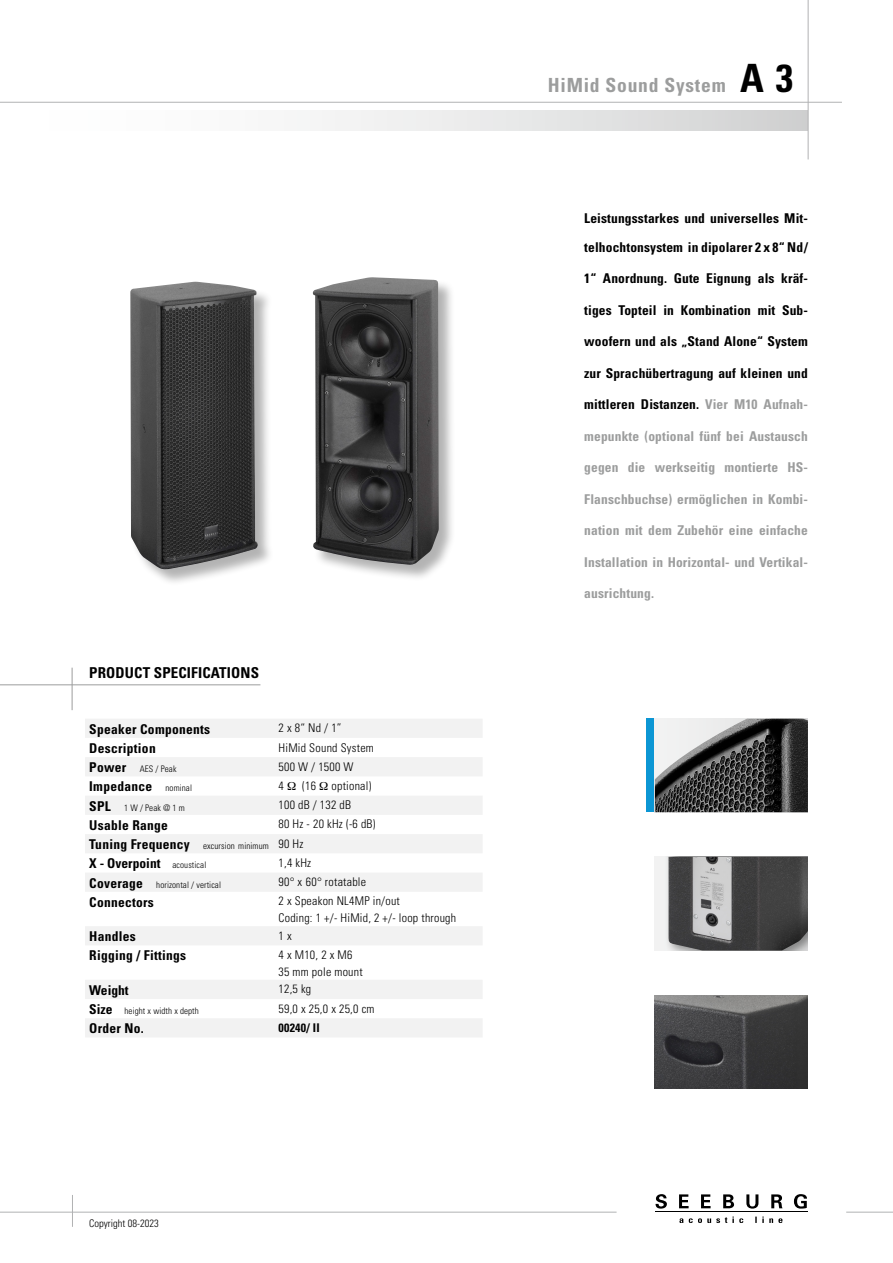
<style>
.page{position:relative;width:893px;height:1263px;background:#fff}
.page>*{position:absolute;margin:0;border:0;box-sizing:border-box;transform-origin:0 0}
.t1{font:700 condensed 39px "Univers LT";color:#000}
.t2{font:700 condensed 19.5px "Univers LT";letter-spacing:.04em;color:#9c9d9d}
.t3{font:700 condensed 15px "Univers LT";letter-spacing:.01em;color:#000}
.t4{font:700 condensed 13.5px/28.5px "Univers LT";letter-spacing:.01em;color:#000}
.t5{font:700 condensed 13.5px "Univers LT";letter-spacing:.01em;color:#9c9d9d}
.t6{font:300 condensed 12px/16.5px "Univers";letter-spacing:.02em;color:#000}
.t7{font:700 condensed 12px "Univers LT";letter-spacing:.02em;color:#000}
.t8{font:300 condensed 10.5px "Univers";color:#000}
.t9{font:300 condensed 9px "Univers";letter-spacing:.01em;color:#000}
.s1{font-family:"Univers LT";font-weight:700;font-size:13.5px}
.s2{font-family:"Univers";font-weight:300;font-size:9px}
.s3{color:#9c9d9d}
</style>
<div class="page">
<img style="left:655px;top:995px;width:153px;height:94px">
<hr style="left:0;top:1212px;width:617px;height:1px;background:#b1b2b3">
<hr style="left:846px;top:1212px;width:47px;height:1px;background:#b1b2b3">
<hr style="left:655px;top:1211px;width:152px;height:1px;background:#000">
<svg style="left:679px;top:1216px;width:103px;height:7px"></svg>
<svg style="left:655px;top:1194px;width:12px;height:14px"></svg>
<svg style="left:679px;top:1194px;width:10px;height:14px"></svg>
<svg style="left:701px;top:1194px;width:10px;height:14px"></svg>
<svg style="left:723px;top:1194px;width:11px;height:14px"></svg>
<svg style="left:746px;top:1194px;width:12px;height:14px"></svg>
<svg style="left:771px;top:1194px;width:11px;height:14px"></svg>
<svg style="left:794px;top:1194px;width:13px;height:14px"></svg>
<hr style="left:72px;top:1195px;width:1px;height:32px;background:#b1b2b3">
<div style="left:655px;top:857px;width:153px;height:93px;background:#f2f2f2"></div>
<div style="left:664px;top:857px;width:144px;height:93px;background:#eceded"></div>
<img style="left:668px;top:857px;width:140px;height:93px">
<div style="left:0;top:111px;width:808px;height:19px;background:linear-gradient(to right,#fff,#d4d5d5)"></div>
<hr style="left:0;top:102px;width:842px;height:1px;background:#b1b2b3">
<hr style="left:808px;top:0;width:1px;height:159px;background:#b1b2b3">
<hr style="left:0;top:684px;width:260px;height:1px;background:#9c9d9d">
<hr style="left:72px;top:668px;width:1px;height:42px;background:#9c9d9d">
<svg style="left:85px;top:719px;width:397px;height:318px"></svg>
<div style="left:646px;top:719px;width:9px;height:93px;background:#0c96d4"></div>
<div style="left:130px;top:282px;width:144px;height:304px;background:#000;opacity:.3"></div>
<img style="left:130px;top:282px;width:128px;height:288px">
<div style="left:313px;top:277px;width:143px;height:304px;background:#000;opacity:.3"></div>
<img style="left:313px;top:277px;width:126px;height:288px">
<img style="left:655px;top:719px;width:153px;height:93px">
<svg style="left:288px;top:782px;width:8px;height:8px"></svg>
<svg style="left:320px;top:782px;width:8px;height:8px"></svg>
<p class="t3" style="left:89px;top:664px;width:171px">PRODUCT SPECIFICATIONS</p>
<p class="t4" style="left:89px;top:714px;width:122px">Speaker Components</p>
<p class="t6" style="left:279px;top:720px;width:65px">2 x 8“ Nd / 1”</p>
<p class="t4" style="left:89px;top:734px;width:68px">Description</p>
<p class="t6" style="left:279px;top:739px;width:97px">HiMid Sound System</p>
<p class="t9" style="left:89px;top:763px;width:89px"><span class="s1">Power</span> AES / Peak</p>
<p class="t6" style="left:279px;top:758px;width:77px">500 W / 1500 W</p>
<p class="t4" style="left:89px;top:772px;width:104px">Impedance <span class="s2">nominal</span></p>
<p class="t6" style="left:279px;top:777px;width:7px">4</p>
<p class="t6" style="left:302px;top:777px;width:15px">(16</p>
<p class="t6" style="left:332px;top:777px;width:41px">optional)</p>
<p class="t9" style="left:89px;top:802px;width:97px"><span class="s1">SPL</span> 1 W / Peak @ 1 m</p>
<p class="t6" style="left:279px;top:796px;width:74px">100 dB / 132 dB</p>
<p class="t4" style="left:89px;top:811px;width:80px">Usable Range</p>
<p class="t6" style="left:279px;top:816px;width:98px">80 Hz - 20 kHz (-6 dB)</p>
<p class="t9" style="left:89px;top:840px;width:216px"><span class="s1">Tuning Frequency</span> excursion minimum <sup>90</sup> <sup>Hz</sup></p>
<p class="t4" style="left:89px;top:849px;width:119px">X - Overpoint <span class="s2">acoustical</span></p>
<p class="t6" style="left:279px;top:854px;width:34px">1,4 kHz</p>
<p class="t9" style="left:89px;top:879px;width:133px"><span class="s1">Coverage</span> horizontal / vertical</p>
<p class="t6" style="left:279px;top:873px;width:89px">90° x 60° rotatable</p>
<p class="t4" style="left:89px;top:888px;width:66px">Connectors</p>
<p class="t6" style="left:279px;top:893px;width:179px">2 x Speakon NL4MP in/out<br>Coding: 1 +/- HiMid, 2 +/- loop through</p>
<p class="t4" style="left:89px;top:922px;width:48px">Handles</p>
<p class="t6" style="left:279px;top:927px;width:15px">1 x</p>
<p class="t4" style="left:89px;top:941px;width:98px">Rigging / Fittings</p>
<p class="t6" style="left:279px;top:946px;width:86px">4 x M10, 2 x M6<br>35 mm pole mount</p>
<p class="t4" style="left:89px;top:976px;width:41px">Weight</p>
<p class="t6" style="left:279px;top:981px;width:34px">12,5 kg</p>
<p class="t9" style="left:89px;top:1005px;width:111px"><span class="s1">Size</span> height x width x depth</p>
<p class="t6" style="left:279px;top:1000px;width:98px">59,0 x 25,0 x 25,0 cm</p>
<p class="t4" style="left:89px;top:1014px;width:56px">Order No.</p>
<p class="t7" style="left:279px;top:1020px;width:43px">00240/ II</p>
<p class="t8" style="left:89px;top:1216px;width:71px">Copyright 08-2023</p>
<h2 class="t2" style="left:548px;top:73px;width:179px">HiMid Sound System</h2>
<h1 class="t1" style="left:740px;top:54px;width:54px">A 3</h1>
<p class="t4" style="left:584px;top:204px;width:225px">Leistungsstarkes und universelles Mit&shy;telhochtonsystem in dipolarer 2 x 8“ Nd /</p>
<p class="t4" style="left:584px;top:264px;width:225px">1“ Anordnung. Gute Eignung als kräf-</p>
<p class="t4" style="left:584px;top:296px;width:225px">tiges Topteil in Kombination mit Sub-</p>
<p class="t4" style="left:584px;top:327px;width:225px">woofern und als „Stand Alone“ System</p>
<p class="t4" style="left:584px;top:359px;width:225px">zur Sprachübertragung auf kleinen und</p>
<p class="t4" style="left:584px;top:390px;width:225px">mittleren Distanzen. <span class="s3">Vier M10 Aufnah-</span></p>
<p class="t5" style="left:584px;top:428px;width:225px">mepunkte (optional fünf bei Austausch</p>
<p class="t5" style="left:584px;top:459px;width:225px">gegen die werkseitig montierte HS-</p>
<p class="t5" style="left:584px;top:491px;width:225px">Flanschbuchse) ermöglichen in Kombi-</p>
<p class="t5" style="left:584px;top:522px;width:225px">nation mit dem Zubehör eine einfache</p>
<p class="t5" style="left:584px;top:554px;width:225px">Installation in Horizontal- und Vertikal-</p>
<p class="t5" style="left:584px;top:585px;width:71px">ausrichtung.</p>
</div>
